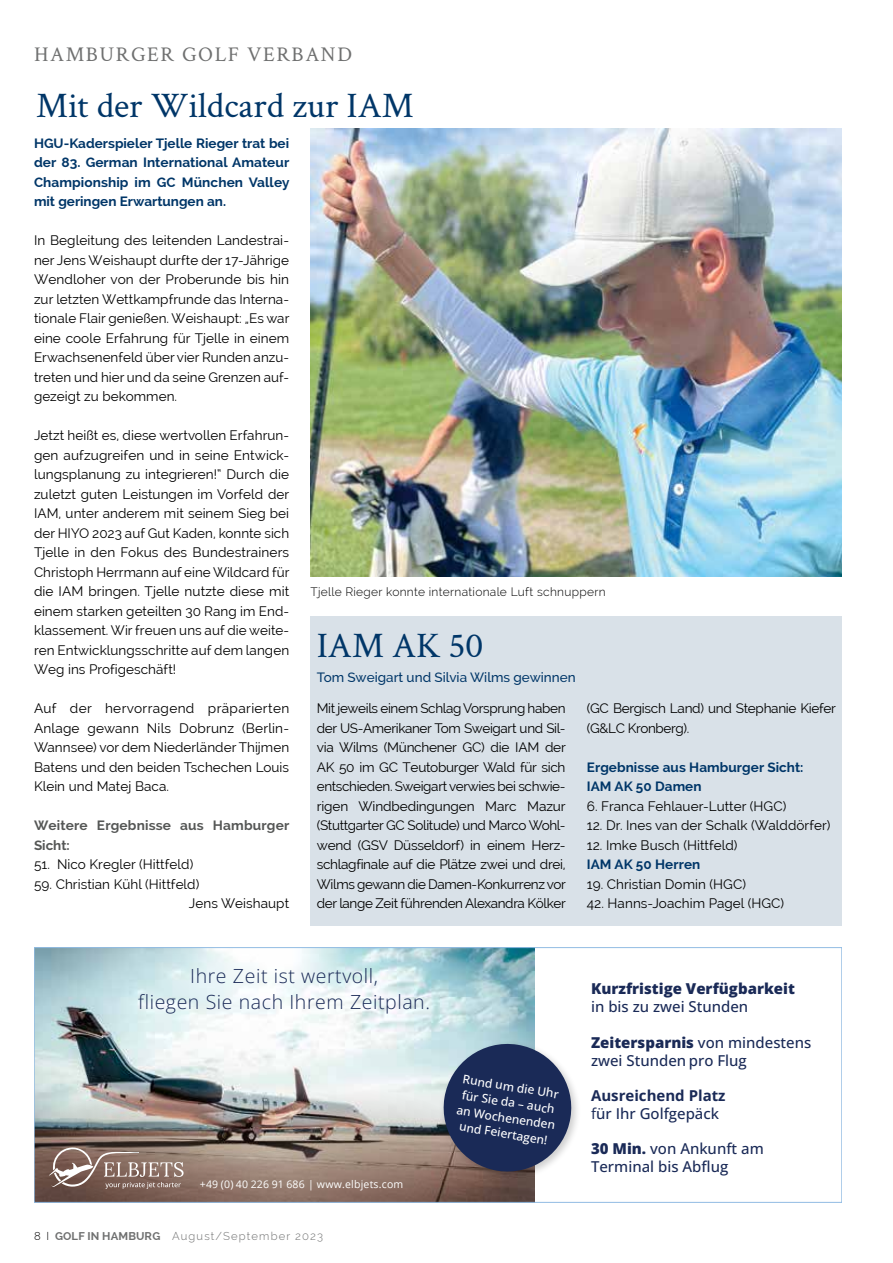
<style>
.page{position:relative;width:893px;height:1263px;background:#fff}
.page>*{position:absolute;margin:0;border:0;box-sizing:border-box;transform-origin:0 0}
.t1{font:36px "Crimson";color:#003668}
.t2{font:21px "Crimson";letter-spacing:.075em;color:#6f7070}
.t3{font:300 19.5px/25.5px "Open Sans";letter-spacing:.03em;color:#1a2a57;text-align:center}
.t4{font:500 15px/18px "Open Sans";color:#1a2a57}
.t5{font:700 15px/18px "Open Sans";color:#1a2a57}
.t6{font:800 15px "Open Sans";color:#1a2a57}
.t7{font:13.5px/19.5px "Raleway";letter-spacing:.005em;color:#000;text-align:justify}
.t8{font:700 13.5px/19.5px "Raleway";letter-spacing:.005em;color:#003668;text-align:justify}
.t9{font:13.5px/19.5px "Raleway";letter-spacing:-.025em;color:#000}
.t10{font:700 13.5px/19.5px "Raleway";letter-spacing:.01em;color:#555756}
.t11{font:500 13.5px "Raleway";color:#003668}
.t12{font:500 12px/15.8px "Open Sans";color:#fff;text-align:center}
.t13{font:300 12px "Raleway";letter-spacing:.025em;color:#000}
.t14{font:300 11.25px "Raleway";letter-spacing:.1em;color:#6f7070}
.t15{font:10.5px "Open Sans";letter-spacing:.02em;color:#fff}
.s1{color:#000}
.s2{font-weight:700}
.s3{font-weight:800}
.s4{font-weight:400}
.s5{font-weight:500}
</style>
<div class="page">
<div style="left:310px;top:616px;width:532px;height:310px;background:#d9e1e8"></div>
<img style="left:310px;top:128px;width:532px;height:449px">
<img style="left:36px;top:949px;width:498px;height:90px">
<svg style="left:149px;top:949px;width:204px;height:82px"></svg>
<img style="left:36px;top:1039px;width:540px;height:161px">
<div style="left:34px;top:947px;width:808px;height:255px;border:1px solid #92bce3"></div>
<h2 class="t2" style="left:34px;top:40px;width:320px">HAMBURGER GOLF VERBAND</h2>
<h1 class="t1" style="left:36px;top:81px;width:379px">Mit der Wildcard zur IAM</h1>
<p class="t8" style="left:34px;top:133px;width:257px">HGU-Kaderspieler Tjelle Rieger trat bei der 83. German International Amateur Championship im GC München Valley mit geringen Erwartungen an.</p>
<p class="t7" style="left:34px;top:231px;width:257px">In Begleitung des leitenden Landestrai&shy;ner Jens Weishaupt durfte der 17-Jährige Wendloher von der Proberunde bis hin zur letzten Wettkampfrunde das Interna&shy;tionale Flair genießen. Weishaupt: „Es war eine coole Erfahrung für Tjelle in einem Erwachsenenfeld über vier Runden anzu&shy;treten und hier und da seine Grenzen auf&shy;gezeigt zu bekommen.</p>
<p class="t7" style="left:34px;top:426px;width:257px">Jetzt heißt es, diese wertvollen Erfahrun&shy;gen aufzugreifen und in seine Entwick&shy;lungsplanung zu integrieren!“ Durch die zuletzt guten Leistungen im Vorfeld der IAM, unter anderem mit seinem Sieg bei der HIYO 2023 auf Gut Kaden, konnte sich Tjelle in den Fokus des Bundestrainers Christoph Herrmann auf eine Wildcard für die IAM bringen. Tjelle nutzte diese mit einem starken geteilten 30 Rang im End&shy;klassement. Wir freuen uns auf die weite&shy;ren Entwicklungsschritte auf dem langen Weg ins Profigeschäft!</p>
<p class="t7" style="left:34px;top:699px;width:257px">Auf der hervorragend präparierten Anlage gewann Nils Dobrunz (Berlin-Wannsee) vor dem Niederländer Thijmen Batens und den beiden Tschechen Louis Klein und Matej Baca.</p>
<p class="t10" style="left:34px;top:816px;width:257px">Weitere Ergebnisse aus Hamburger<br>Sicht:</p>
<p class="t7" style="left:34px;top:855px;width:161px">51. Nico Kregler (Hittfeld)</p>
<p class="t7" style="left:189px;top:874px;width:102px;text-indent:-155px">59. Christian Kühl (Hittfeld)<br>Jens Weishaupt</p>
<p class="t13" style="left:310px;top:585px;width:297px">Tjelle Rieger konnte internationale Luft schnuppern</p>
<h1 class="t1" style="left:317px;top:621px;width:167px">IAM AK 50</h1>
<p class="t11" style="left:317px;top:670px;width:260px">Tom Sweigart und Silvia Wilms gewinnen</p>
<p class="t7" style="left:317px;top:699px;width:251px">Mit jeweils einem Schlag Vorsprung haben der US-Amerikaner Tom Sweigart und Sil&shy;via Wilms (Münchener GC) die IAM der AK 50 im GC Teutoburger Wald für sich entschieden. Sweigart verwies bei schwie&shy;rigen Windbedingungen Marc Mazur (Stuttgarter GC Solitude) und Marco Wohl&shy;wend (GSV Düsseldorf) in einem Herz&shy;schlagfinale auf die Plätze zwei und drei, Wilms gewann die Damen-Konkurrenz vor der lange Zeit führenden Alexandra Kölker</p>
<p class="t9" style="left:587px;top:699px;width:251px">(GC Bergisch Land) und Stephanie Kiefer (G&amp;LC Kronberg).</p>
<p class="t8" style="left:587px;top:757px;width:218px">Ergebnisse aus Hamburger Sicht:<br>IAM AK 50 Damen</p>
<p class="t7" style="left:587px;top:796px;width:201px">6. Franca Fehlauer-Lutter (HGC)</p>
<p class="t7" style="left:587px;top:816px;width:245px">12. Dr. Ines van der Schalk (Walddörfer)</p>
<p class="t7" style="left:587px;top:835px;width:152px">12. Imke Busch (Hittfeld)</p>
<p class="t8" style="left:587px;top:855px;width:115px">IAM AK 50 Herren</p>
<p class="t7" style="left:587px;top:874px;width:161px">19. Christian Domin (HGC)</p>
<p class="t7" style="left:587px;top:894px;width:199px">42. Hanns-Joachim Pagel (HGC)</p>
<h3 class="t3" style="left:138px;top:963px;width:293px">Ihre Zeit ist wertvoll,<br>fliegen Sie nach Ihrem Zeitplan.</h3>
<p class="t15" style="left:200px;top:1177px;width:205px">+49 (0) 40 226 91 686 | www.elbjets.com</p>
<p class="t14" style="left:34px;top:1229px;width:291px"><span class="s1">8 I</span> <span class="s2">GOLF IN HAMBURG</span> August/September 2023</p>
<p class="t12" style="left:463px;top:1070px;width:101px;rotate:9deg">Rund um die Uhr für Sie da – auch an Wochenenden und Feiertagen!</p>
<p class="t6" style="left:591px;top:979px;width:205px">Kurzfristige Verfügbarkeit</p>
<p class="t4" style="left:591px;top:998px;width:159px">in bis zu zwei Stunden</p>
<p class="t4" style="left:591px;top:1033px;width:222px"><span class="s3">Zeitersparnis</span> von mindestens zwei Stunden pro Flug</p>
<p class="t5" style="left:591px;top:1086px;width:136px">Ausreichend Platz <span class="s4">f</span><span class="s5">ür Ihr Golfgepäck</span></p>
<p class="t4" style="left:591px;top:1139px;width:174px"><span class="s3">30 Min.</span> von Ankunft am<br>Terminal bis Abflug</p>
</div>
